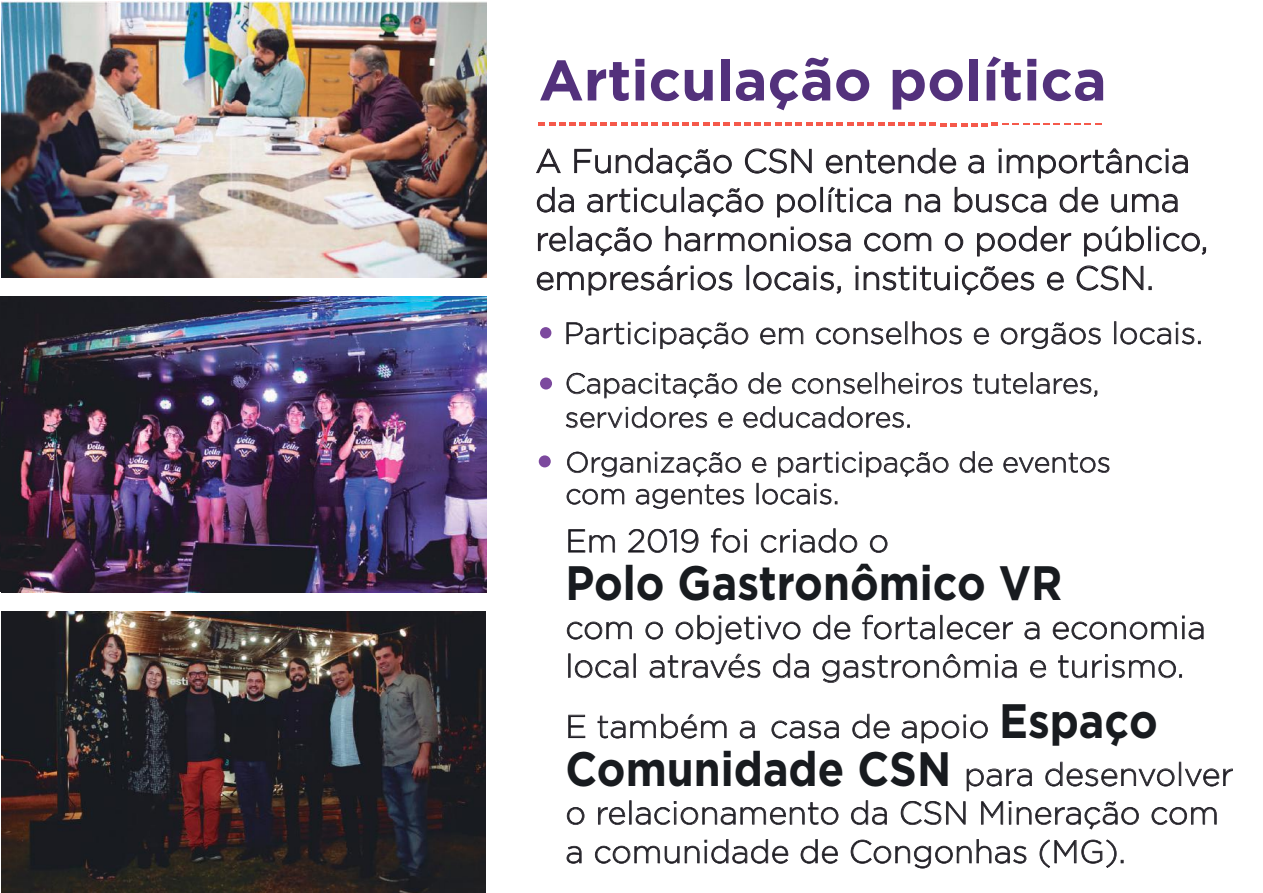
<style>
.page{position:relative;width:1263px;height:893px;background:#fff}
.page>*{position:absolute;margin:0;border:0;box-sizing:border-box;transform-origin:0 0}
.t1{font:700 57px "Gotham";color:#53317c}
.t2{font:700 48.3px "Gotham";color:#181b1f;scale:.9 1}
.t3{font:300 33px/39px "Gotham";color:#181b1f}
.t4{font:300 32.25px/38.7px "Gotham";color:#181b1f}
.t5{font:300 30.45px "Gotham";color:#181b1f}
.t6{font:300 28.5px/31.7px "Gotham";color:#181b1f}
.t7{font:300 28.35px/34px "Gotham";color:#181b1f}
.s1{font-weight:700;font-size:48.3px}
</style>
<div class="page">
<svg style="left:566px;top:322px;width:182px;height:27px"></svg>
<svg style="left:760px;top:328px;width:43px;height:17px"></svg>
<svg style="left:816px;top:321px;width:146px;height:24px"></svg>
<svg style="left:974px;top:328px;width:15px;height:17px"></svg>
<svg style="left:1001px;top:322px;width:100px;height:27px"></svg>
<svg style="left:1114px;top:321px;width:87px;height:24px"></svg>
<svg style="left:567px;top:452px;width:174px;height:25px"></svg>
<svg style="left:752px;top:457px;width:14px;height:16px"></svg>
<svg style="left:778px;top:452px;width:170px;height:25px"></svg>
<svg style="left:960px;top:451px;width:32px;height:22px"></svg>
<svg style="left:1003px;top:453px;width:106px;height:20px"></svg>
<svg style="left:567px;top:489px;width:57px;height:16px"></svg>
<svg style="left:636px;top:484px;width:108px;height:25px"></svg>
<svg style="left:756px;top:483px;width:81px;height:22px"></svg>
<svg style="left:568px;top:529px;width:47px;height:24px"></svg>
<svg style="left:628px;top:529px;width:70px;height:24px"></svg>
<svg style="left:711px;top:528px;width:36px;height:25px"></svg>
<svg style="left:761px;top:528px;width:96px;height:25px"></svg>
<svg style="left:870px;top:535px;width:17px;height:18px"></svg>
<svg style="left:567px;top:622px;width:65px;height:17px"></svg>
<svg style="left:645px;top:622px;width:18px;height:17px"></svg>
<svg style="left:676px;top:615px;width:124px;height:29px"></svg>
<svg style="left:813px;top:615px;width:37px;height:24px"></svg>
<svg style="left:862px;top:615px;width:151px;height:24px"></svg>
<svg style="left:1024px;top:622px;width:15px;height:17px"></svg>
<svg style="left:1053px;top:615px;width:150px;height:24px"></svg>
<svg style="left:568px;top:653px;width:68px;height:25px"></svg>
<svg style="left:650px;top:653px;width:110px;height:25px"></svg>
<svg style="left:773px;top:653px;width:36px;height:25px"></svg>
<svg style="left:822px;top:654px;width:195px;height:29px"></svg>
<svg style="left:1030px;top:660px;width:16px;height:18px"></svg>
<svg style="left:1058px;top:654px;width:124px;height:24px"></svg>
<svg style="left:568px;top:715px;width:17px;height:23px"></svg>
<svg style="left:598px;top:714px;width:128px;height:24px"></svg>
<svg style="left:740px;top:721px;width:15px;height:17px"></svg>
<svg style="left:771px;top:720px;width:68px;height:18px"></svg>
<svg style="left:852px;top:714px;width:38px;height:24px"></svg>
<svg style="left:902px;top:714px;width:86px;height:29px"></svg>
<svg style="left:967px;top:768px;width:65px;height:23px"></svg>
<svg style="left:1045px;top:762px;width:188px;height:24px"></svg>
<svg style="left:567px;top:807px;width:17px;height:18px"></svg>
<svg style="left:598px;top:800px;width:240px;height:25px"></svg>
<svg style="left:851px;top:800px;width:36px;height:25px"></svg>
<svg style="left:901px;top:801px;width:64px;height:24px"></svg>
<svg style="left:981px;top:801px;width:22px;height:24px"></svg>
<svg style="left:1009px;top:801px;width:2px;height:24px"></svg>
<svg style="left:1017px;top:801px;width:122px;height:28px"></svg>
<svg style="left:1151px;top:807px;width:66px;height:18px"></svg>
<svg style="left:567px;top:846px;width:14px;height:18px"></svg>
<svg style="left:595px;top:846px;width:84px;height:18px"></svg>
<svg style="left:685px;top:839px;width:103px;height:25px"></svg>
<svg style="left:801px;top:839px;width:37px;height:25px"></svg>
<svg style="left:851px;top:839px;width:175px;height:29px"></svg>
<svg style="left:1040px;top:839px;width:83px;height:29px"></svg>
<svg style="left:567px;top:373px;width:170px;height:25px"></svg>
<svg style="left:748px;top:372px;width:33px;height:22px"></svg>
<svg style="left:792px;top:372px;width:170px;height:22px"></svg>
<svg style="left:973px;top:372px;width:124px;height:25px"></svg>
<svg style="left:566px;top:406px;width:141px;height:22px"></svg>
<svg style="left:718px;top:412px;width:15px;height:16px"></svg>
<svg style="left:743px;top:406px;width:167px;height:22px"></svg>
<img style="left:2px;top:2px;width:484px;height:276px">
<img style="left:1px;top:611px;width:484px;height:282px">
<div style="left:540px;top:327px;width:11px;height:11px;background:#7c499e;border-radius:50%"></div>
<div style="left:540px;top:377px;width:12px;height:12px;background:#7c499e;border-radius:50%"></div>
<div style="left:539px;top:455px;width:12px;height:12px;background:#7c499e;border-radius:50%"></div>
<svg style="left:536px;top:149px;width:25px;height:24px"></svg>
<svg style="left:574px;top:148px;width:158px;height:30px"></svg>
<svg style="left:745px;top:148px;width:67px;height:25px"></svg>
<svg style="left:826px;top:148px;width:130px;height:25px"></svg>
<svg style="left:968px;top:155px;width:16px;height:18px"></svg>
<svg style="left:998px;top:148px;width:190px;height:30px"></svg>
<svg style="left:537px;top:187px;width:37px;height:25px"></svg>
<svg style="left:587px;top:187px;width:176px;height:30px"></svg>
<svg style="left:777px;top:187px;width:114px;height:30px"></svg>
<svg style="left:906px;top:194px;width:34px;height:18px"></svg>
<svg style="left:955px;top:187px;width:91px;height:25px"></svg>
<svg style="left:1060px;top:187px;width:38px;height:25px"></svg>
<svg style="left:1111px;top:194px;width:67px;height:18px"></svg>
<svg style="left:538px;top:226px;width:114px;height:30px"></svg>
<svg style="left:665px;top:226px;width:186px;height:25px"></svg>
<svg style="left:864px;top:233px;width:67px;height:18px"></svg>
<svg style="left:945px;top:233px;width:18px;height:18px"></svg>
<svg style="left:977px;top:226px;width:94px;height:30px"></svg>
<svg style="left:1084px;top:226px;width:122px;height:30px"></svg>
<svg style="left:537px;top:265px;width:195px;height:30px"></svg>
<svg style="left:746px;top:265px;width:95px;height:29px"></svg>
<svg style="left:855px;top:266px;width:179px;height:29px"></svg>
<svg style="left:1047px;top:272px;width:17px;height:18px"></svg>
<svg style="left:1076px;top:265px;width:76px;height:25px"></svg>
<svg style="left:539px;top:123px;width:438px;height:3px"></svg>
<svg style="left:981px;top:123px;width:120px;height:3px"></svg>
<img style="left:0;top:296px;width:486px;height:296px">
<img style="left:1px;top:302px;width:485px;height:290px">
<h1 class="t1" style="left:538px;top:50px;width:569px">Articulação política</h1>
<p class="t3" style="left:535px;top:144px;width:674px">A Fundação CSN entende a importância da articulação política na busca de uma relação harmoniosa com o poder público, empresários locais, instituições e CSN.</p>
<p class="t5" style="left:563px;top:319px;width:641px">Participação em conselhos e orgãos locais.</p>
<p class="t7" style="left:564px;top:369px;width:536px">Capacitação de conselheiros tutelares, servidores e educadores.</p>
<p class="t6" style="left:565px;top:449px;width:547px">Organização e participação de eventos com agentes locais.</p>
<p class="t4" style="left:565px;top:524px;width:325px">Em 2019 foi criado o</p>
<h2 class="t2" style="left:565px;top:558px;width:554px">Polo Gastronômico VR</h2>
<p class="t4" style="left:565px;top:610px;width:642px">com o objetivo de fortalecer a economia local através da gastronômia e turismo.</p>
<p class="t4" style="left:565px;top:705px;width:670px;line-height:48px">E também a casa de apoio <span class="s1">Espaço<br>Comunidade CSN</span> para desenvolver</p>
<p class="t4" style="left:565px;top:796px;width:655px">o relacionamento da CSN Mineração com a comunidade de Congonhas (MG).</p>
</div>
